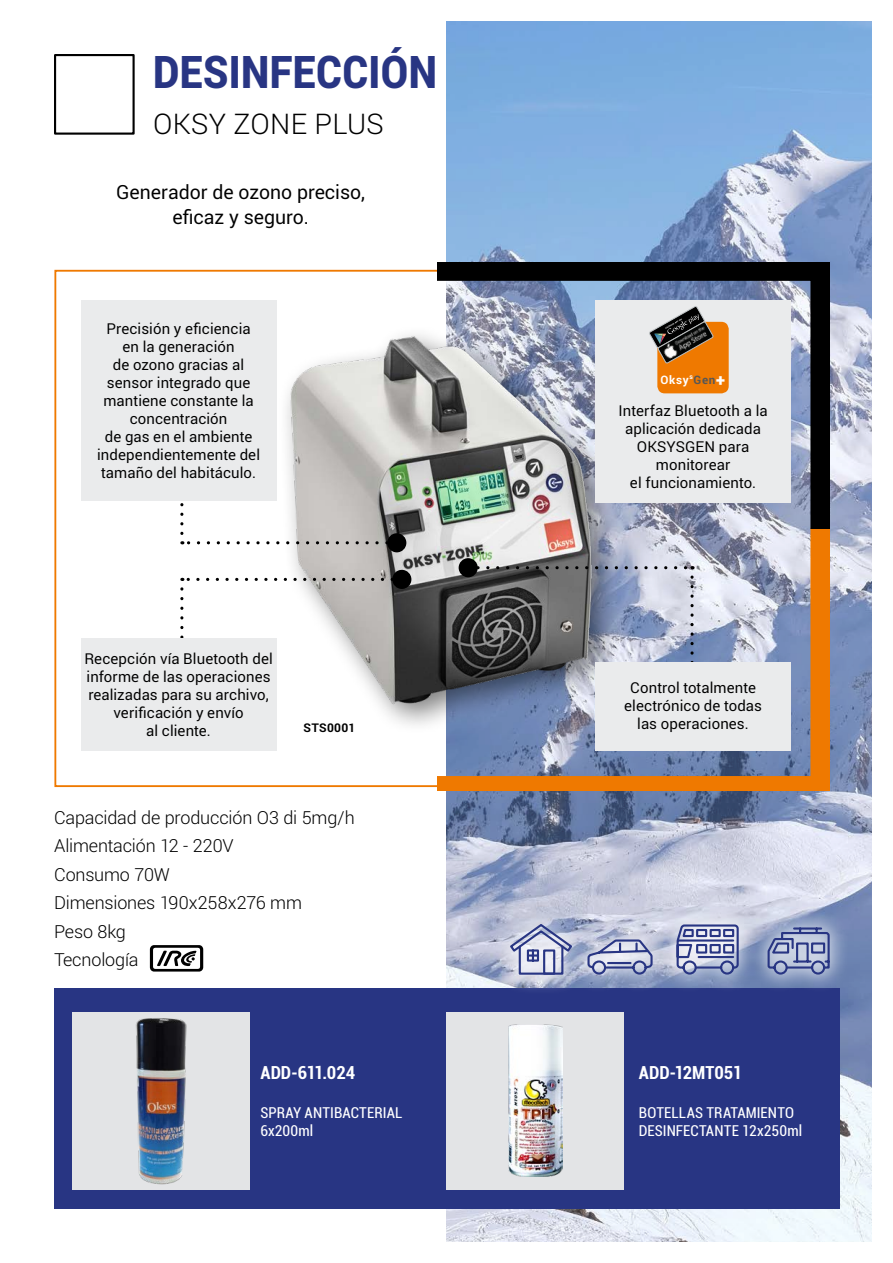
<style>
.page{position:relative;width:893px;height:1263px;background:#fff}
.page>*{position:absolute;margin:0;border:0;box-sizing:border-box;transform-origin:0 0}
.t1{font:900 45px "Roboto";letter-spacing:.01em;color:#283583;scale:.89 1}
.t2{font:300 28.5px "Roboto";letter-spacing:.01em;color:#000}
.t3{font:19.5px/25.5px "Roboto";color:#000;text-align:center}
.t4{font:300 18px/28.5px "Roboto";letter-spacing:-.01em;color:#000}
.t5{font:700 condensed 18px "Roboto";letter-spacing:-.005em;color:#fff}
.t6{font:15px/18px "Roboto";letter-spacing:.005em;color:#000;text-align:center}
.t7{font:condensed 15px/18px "Roboto";letter-spacing:.01em;color:#fff}
.t8{font:700 12px "Roboto";letter-spacing:.025em;color:#000}
.t9{font:700 11.7px "Roboto";letter-spacing:.06em;color:#fff}
.s1{color:#575756}
.s2{font-weight:900;font-size:16.65px}
</style>
<div class="page">
<img style="left:446px;top:21px;width:426px;height:1221px">
<img style="left:240px;top:317px;width:198px;height:434px">
<div style="left:54px;top:54px;width:81px;height:81px;border:2px solid #000"></div>
<div style="left:54px;top:988px;width:785px;height:221px;background:#283583"></div>
<div style="left:72px;top:1012px;width:178px;height:177px;background:#e3e4e6"></div>
<img style="left:136px;top:1018px;width:51px;height:167px">
<div style="left:446px;top:1012px;width:178px;height:177px;background:#e3e4e6"></div>
<img style="left:508px;top:1025px;width:54px;height:152px">
<div style="left:492px;top:904px;width:358px;height:90px;background:#fff;opacity:.75"></div>
<svg style="left:508px;top:922px;width:66px;height:54px;background:#acb3cf"></svg>
<svg style="left:766px;top:926px;width:65px;height:50px;background:#8c98bf"></svg>
<svg style="left:586px;top:938px;width:68px;height:38px;background:#a6accb"></svg>
<svg style="left:675px;top:923px;width:65px;height:53px;background:#969ec2"></svg>
<svg style="left:438px;top:529px;width:392px;height:262px;background:#968f91"></svg>
<img style="left:437px;top:263px;width:393px;height:266px">
<svg style="left:150px;top:945px;width:53px;height:26px"></svg>
<div style="left:595px;top:300px;width:196px;height:203px;background:#eaebec"></div>
<svg style="left:649px;top:306px;width:80px;height:87px"></svg>
<svg style="left:182px;top:578px;width:210px;height:3px"></svg>
<svg style="left:180px;top:589px;width:3px;height:49px"></svg>
<div style="left:392px;top:570px;width:19px;height:19px;background:#000;border-radius:50%"></div>
<svg style="left:182px;top:541px;width:205px;height:3px"></svg>
<svg style="left:180px;top:503px;width:3px;height:30px"></svg>
<div style="left:387px;top:533px;width:19px;height:19px;background:#000;border-radius:50%"></div>
<div style="left:81px;top:300px;width:195px;height:201px;background:#eaebec"></div>
<div style="left:81px;top:638px;width:195px;height:112px;background:#eaebec"></div>
<svg style="left:478px;top:566px;width:215px;height:3px"></svg>
<svg style="left:690px;top:577px;width:4px;height:85px"></svg>
<div style="left:459px;top:558px;width:19px;height:19px;background:#000;border-radius:50%"></div>
<div style="left:595px;top:662px;width:196px;height:88px;background:#eaebec"></div>
<h1 class="t1" style="left:153px;top:40px;width:321px">DESINFECCIÓN</h1>
<h2 class="t2" style="left:153px;top:104px;width:232px">OKSY ZONE PLUS</h2>
<h3 class="t3" style="left:116px;top:179px;width:250px">Generador de ozono preciso, eficaz y seguro.</h3>
<p class="t6" style="left:97px;top:319px;width:164px">Precisión y eficiencia en la generación<br>de ozono gracias al sensor integrado que mantiene constante la concentración<br>de gas en el ambiente independientemente del tamaño del habitáculo.</p>
<p class="t6" style="left:84px;top:649px;width:190px">Recepción vía Bluetooth del informe de las operaciones realizadas para su archivo, verificación y envío<br>al cliente.</p>
<p class="t8" style="left:304px;top:720px;width:53px">STS0001</p>
<p class="t4" style="left:54px;top:803px;width:302px">Capacidad de producción O3 di 5mg/h<br>Alimentación 12 - 220V<br>Consumo 70W<br>Dimensiones 190x258x276 mm<br>Peso 8kg<br>Tecnología</p>
<p class="t5" style="left:260px;top:1059px;width:96px">ADD-611.024</p>
<p class="t7" style="left:260px;top:1103px;width:144px">SPRAY ANTIBACTERIAL<br>6x200ml</p>
<p class="t9" style="left:660px;top:371px;width:66px">Oksy<sup>s</sup><span class="s1">Gen</span><span class="s2">+</span></p>
<p class="t6" style="left:619px;top:401px;width:150px">Interfaz Bluetooth a la aplicación dedicada<br>OKSYSGEN para monitorear<br>el funcionamiento.</p>
<p class="t6" style="left:624px;top:678px;width:139px">Control totalmente electrónico de todas las operaciones.</p>
<p class="t5" style="left:639px;top:1059px;width:105px">ADD-12MT051</p>
<p class="t7" style="left:639px;top:1103px;width:165px">BOTELLAS TRATAMIENTO<br>DESINFECTANTE 12x250ml</p>
</div>
